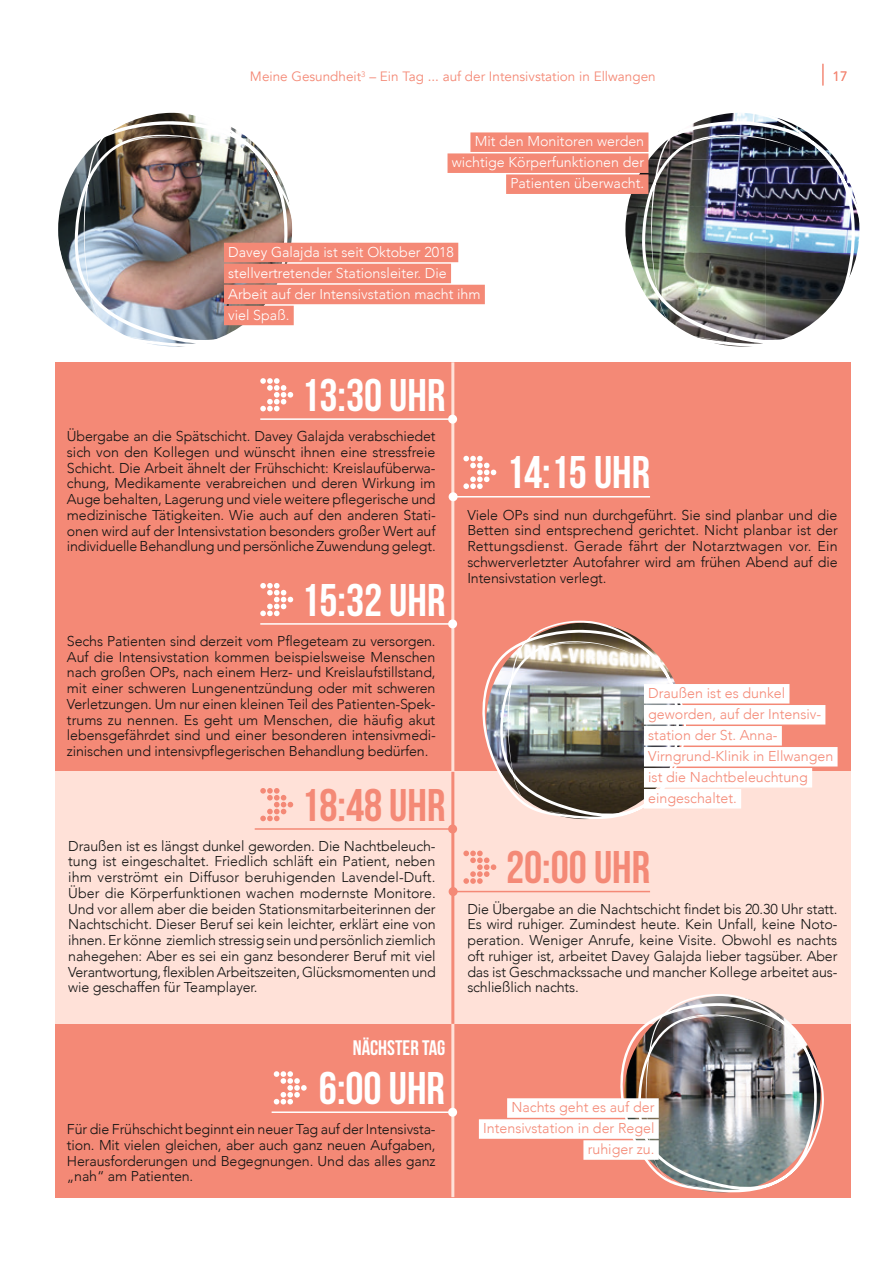
<style>
.page{position:relative;width:893px;height:1263px;background:#fff}
.page>*{position:absolute;margin:0;border:0;box-sizing:border-box;transform-origin:0 0}
.t1{font:45.75px "Bebas Neue";color:#fff}
.t2{font:45.75px "Bebas Neue";color:#f48976}
.t3{font:21px "Bebas Neue";color:#fff}
.t4{font:300 14.25px/15.8px "Avenir";letter-spacing:-.01em;color:#131413;text-align:justify}
.t5{font:300 14.25px/21px "Avenir";color:#fff}
.t6{font:300 14.25px/21px "Avenir";color:#f48976}
.t7{font:13.5px "Avenir";color:#f48976}
</style>
<div class="page">
<svg style="left:822px;top:64px;width:1px;height:21px"></svg>
<div style="left:55px;top:362px;width:795px;height:410px;background:#f48976"></div>
<hr style="left:451px;top:362px;width:3px;height:410px;background:#ffe1d8">
<div style="left:55px;top:1024px;width:795px;height:173px;background:#f48976"></div>
<hr style="left:451px;top:1024px;width:3px;height:173px;background:#ffe1d8">
<div style="left:55px;top:772px;width:795px;height:252px;background:#ffe1d8"></div>
<hr style="left:451px;top:772px;width:3px;height:252px;background:#f48976">
<hr style="left:260px;top:418px;width:193px;height:2px;background:#fff">
<div style="left:448px;top:415px;width:9px;height:9px;background:#fff;border-radius:50%"></div>
<svg style="left:260px;top:378px;width:33px;height:33px"></svg>
<hr style="left:272px;top:1111px;width:181px;height:2px;background:#fff">
<div style="left:448px;top:1108px;width:9px;height:9px;background:#fff;border-radius:50%"></div>
<svg style="left:274px;top:1071px;width:33px;height:33px"></svg>
<hr style="left:260px;top:623px;width:193px;height:2px;background:#fff">
<div style="left:448px;top:619px;width:9px;height:9px;background:#fff;border-radius:50%"></div>
<svg style="left:260px;top:583px;width:33px;height:33px"></svg>
<hr style="left:255px;top:828px;width:198px;height:2px;background:#f48976">
<div style="left:448px;top:824px;width:9px;height:9px;background:#f48976;border-radius:50%"></div>
<svg style="left:260px;top:788px;width:33px;height:33px"></svg>
<hr style="left:453px;top:496px;width:197px;height:1px;background:#fff">
<div style="left:449px;top:492px;width:9px;height:9px;background:#fff;border-radius:50%"></div>
<svg style="left:463px;top:456px;width:33px;height:33px"></svg>
<hr style="left:453px;top:891px;width:197px;height:1px;background:#f48976">
<div style="left:449px;top:887px;width:9px;height:9px;background:#f48976;border-radius:50%"></div>
<svg style="left:463px;top:850px;width:33px;height:34px"></svg>
<img style="left:58px;top:112px;width:238px;height:235px">
<img style="left:625px;top:113px;width:235px;height:234px">
<img style="left:482px;top:621px;width:204px;height:199px">
<div style="left:224px;top:243px;width:234px;height:19px;background:#f48976"></div>
<div style="left:224px;top:264px;width:227px;height:19px;background:#f48976"></div>
<div style="left:224px;top:285px;width:261px;height:19px;background:#f48976"></div>
<div style="left:224px;top:306px;width:70px;height:19px;background:#f48976"></div>
<div style="left:470px;top:132px;width:178px;height:20px;background:#f48976"></div>
<div style="left:447px;top:153px;width:201px;height:20px;background:#f48976"></div>
<div style="left:506px;top:174px;width:142px;height:20px;background:#f48976"></div>
<div style="left:644px;top:684px;width:145px;height:19px;background:#fff"></div>
<div style="left:644px;top:705px;width:181px;height:19px;background:#fff"></div>
<div style="left:644px;top:726px;width:138px;height:19px;background:#fff"></div>
<div style="left:644px;top:747px;width:194px;height:19px;background:#fff"></div>
<div style="left:644px;top:768px;width:168px;height:19px;background:#fff"></div>
<div style="left:644px;top:789px;width:97px;height:19px;background:#fff"></div>
<img style="left:620px;top:994px;width:204px;height:199px">
<div style="left:507px;top:1098px;width:152px;height:20px;background:#fff"></div>
<div style="left:479px;top:1119px;width:180px;height:20px;background:#fff"></div>
<div style="left:583px;top:1140px;width:76px;height:20px;background:#fff"></div>
<p class="t7" style="left:250px;top:69px;width:407px">Meine Gesundheit<sup>3</sup> – Ein Tag ... auf der Intensivstation in Ellwangen</p>
<p class="t7" style="left:833px;top:69px;width:17px">17</p>
<p class="t5" style="left:452px;top:131px;width:194px;text-align:right">Mit den Monitoren werden wichtige Körperfunktionen der<br>Patienten überwacht.</p>
<p class="t5" style="left:228px;top:241px;width:254px">Davey Galajda ist seit Oktober 2018 stellvertretender Stationsleiter. Die<br>Arbeit auf der Intensivstation macht ihm viel Spaß.</p>
<h1 class="t1" style="left:301px;top:370px;width:146px">13:30 UHR</h1>
<p class="t4" style="left:67px;top:428px;width:370px">Übergabe an die Spätschicht. Davey Galajda verabschiedet sich von den Kollegen und wünscht ihnen eine stressfreie Schicht. Die Arbeit ähnelt der Frühschicht: Kreislaufüberwa&shy;chung, Medikamente verabreichen und deren Wirkung im Auge behalten, Lagerung und viele weitere pflegerische und medizinische Tätigkeiten. Wie auch auf den anderen Stati&shy;onen wird auf der Intensivstation besonders großer Wert auf individuelle Behandlung und persönliche Zuwendung gelegt.</p>
<h1 class="t1" style="left:301px;top:575px;width:146px">15:32 UHR</h1>
<p class="t4" style="left:67px;top:633px;width:370px">Sechs Patienten sind derzeit vom Pflegeteam zu versorgen.<br>Auf die Intensivstation kommen beispielsweise Menschen nach großen OPs, nach einem Herz- und Kreislaufstillstand, mit einer schweren Lungenentzündung oder mit schweren Verletzungen. Um nur einen kleinen Teil des Patienten-Spek&shy;trums zu nennen. Es geht um Menschen, die häufig akut lebensgefährdet sind und einer besonderen intensivmedi&shy;zinischen und intensivpflegerischen Behandlung bedürfen.</p>
<h1 class="t2" style="left:301px;top:780px;width:146px">18:48 UHR</h1>
<p class="t4" style="left:68px;top:838px;width:369px">Draußen ist es längst dunkel geworden. Die Nachtbeleuch&shy;tung ist eingeschaltet. Friedlich schläft ein Patient, neben ihm verströmt ein Diffusor beruhigenden Lavendel-Duft.<br>Über die Körperfunktionen wachen modernste Monitore.<br>Und vor allem aber die beiden Stationsmitarbeiterinnen der Nachtschicht. Dieser Beruf sei kein leichter, erklärt eine von ihnen. Er könne ziemlich stressig sein und persönlich ziemlich nahegehen: Aber es sei ein ganz besonderer Beruf mit viel Verantwortung, flexiblen Arbeitszeiten, Glücksmomenten und wie geschaffen für Teamplayer.</p>
<h2 class="t3" style="left:353px;top:1036px;width:94px">NÄCHSTER TAG</h2>
<h1 class="t1" style="left:319px;top:1063px;width:128px">6:00 UHR</h1>
<p class="t4" style="left:67px;top:1121px;width:370px">Für die Frühschicht beginnt ein neuer Tag auf der Intensivsta&shy;tion. Mit vielen gleichen, aber auch ganz neuen Aufgaben, Herausforderungen und Begegnungen. Und das alles ganz „nah“ am Patienten.</p>
<h1 class="t1" style="left:506px;top:447px;width:146px">14:15 UHR</h1>
<p class="t4" style="left:467px;top:507px;width:372px">Viele OPs sind nun durchgeführt. Sie sind planbar und die Betten sind entsprechend gerichtet. Nicht planbar ist der Rettungsdienst. Gerade fährt der Notarztwagen vor. Ein schwerverletzter Autofahrer wird am frühen Abend auf die Intensivstation verlegt.</p>
<p class="t6" style="left:648px;top:682px;width:187px">Draußen ist es dunkel geworden, auf der Intensiv&shy;station der St. Anna-<br>Virngrund-Klinik in Ellwangen ist die Nachtbeleuchtung eingeschaltet.</p>
<h1 class="t2" style="left:506px;top:842px;width:146px">20:00 UHR</h1>
<p class="t4" style="left:467px;top:901px;width:372px">Die Übergabe an die Nachtschicht findet bis 20.30 Uhr statt.<br>Es wird ruhiger. Zumindest heute. Kein Unfall, keine Noto&shy;peration. Weniger Anrufe, keine Visite. Obwohl es nachts oft ruhiger ist, arbeitet Davey Galajda lieber tagsüber. Aber das ist Geschmackssache und mancher Kollege arbeitet aus&shy;schließlich nachts.</p>
<p class="t6" style="left:483px;top:1097px;width:173px;text-align:right">Nachts geht es auf der<br>Intensivstation in der Regel ruhiger zu.</p>
</div>
